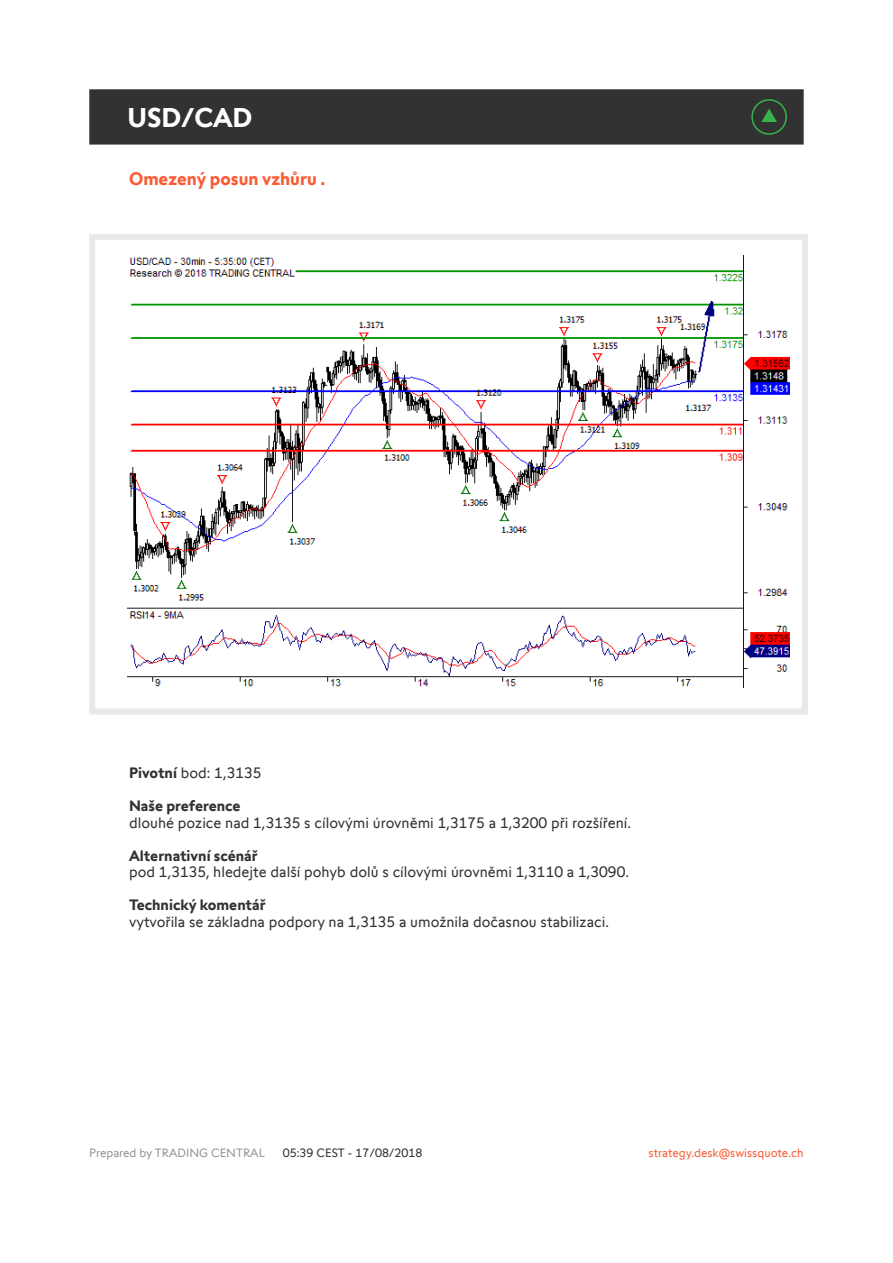
<style>
.page{position:relative;width:893px;height:1263px;background:#fff}
.page>*{position:absolute;margin:0;border:0;box-sizing:border-box;transform-origin:0 0}
.t1{font:700 27px "Swissquote CT";color:#fff}
.t2{font:700 18px "Swissquote CT";color:#fa5b35}
.t3{font:15px "Swissquote CT";color:#323232}
.t4{font:700 15px "Swissquote CT";color:#323232}
.t5{font:12px "Swissquote CT";color:#fa5b35}
.t6{font:12px "Swissquote CT";color:#939598}
.t7{font:12px "Swissquote CT";color:#323232}
.s1{font-weight:700}
</style>
<div class="page">
<div style="left:89px;top:234px;width:719px;height:480px;border:6px solid #e9e8e7"></div>
<div style="left:89px;top:89px;width:715px;height:56px;background:#323232;border:2px solid #323232"></div>
<img style="left:128px;top:255px;width:661px;height:432px">
<svg style="left:751px;top:99px;width:36px;height:36px"></svg>
<h1 class="t1" style="left:128px;top:101px;width:126px">USD/CAD</h1>
<p class="t2" style="left:129px;top:168px;width:198px">Omezený posun vzhůru .</p>
<p class="t3" style="left:129px;top:764px;width:134px"><span class="s1">Pivotní</span> bod: 1,3135</p>
<p class="t4" style="left:129px;top:797px;width:113px">Naše preference</p>
<p class="t3" style="left:129px;top:814px;width:503px">dlouhé pozice nad 1,3135 s cílovými úrovněmi 1,3175 a 1,3200 při rozšíření.</p>
<p class="t4" style="left:129px;top:846px;width:130px">Alternativní scénář</p>
<p class="t3" style="left:129px;top:863px;width:501px">pod 1,3135, hledejte další pohyb dolů s cílovými úrovněmi 1,3110 a 1,3090.</p>
<p class="t4" style="left:129px;top:896px;width:138px">Technický komentář</p>
<p class="t3" style="left:129px;top:913px;width:481px">vytvořila se základna podpory na 1,3135 a umožnila dočasnou stabilizaci.</p>
<p class="t6" style="left:89px;top:1145px;width:177px">Prepared by TRADING CENTRAL</p>
<p class="t7" style="left:283px;top:1145px;width:141px">05:39 CEST - 17/08/2018</p>
<p class="t5" style="left:649px;top:1145px;width:157px">strategy.desk@swissquote.ch</p>
</div>
